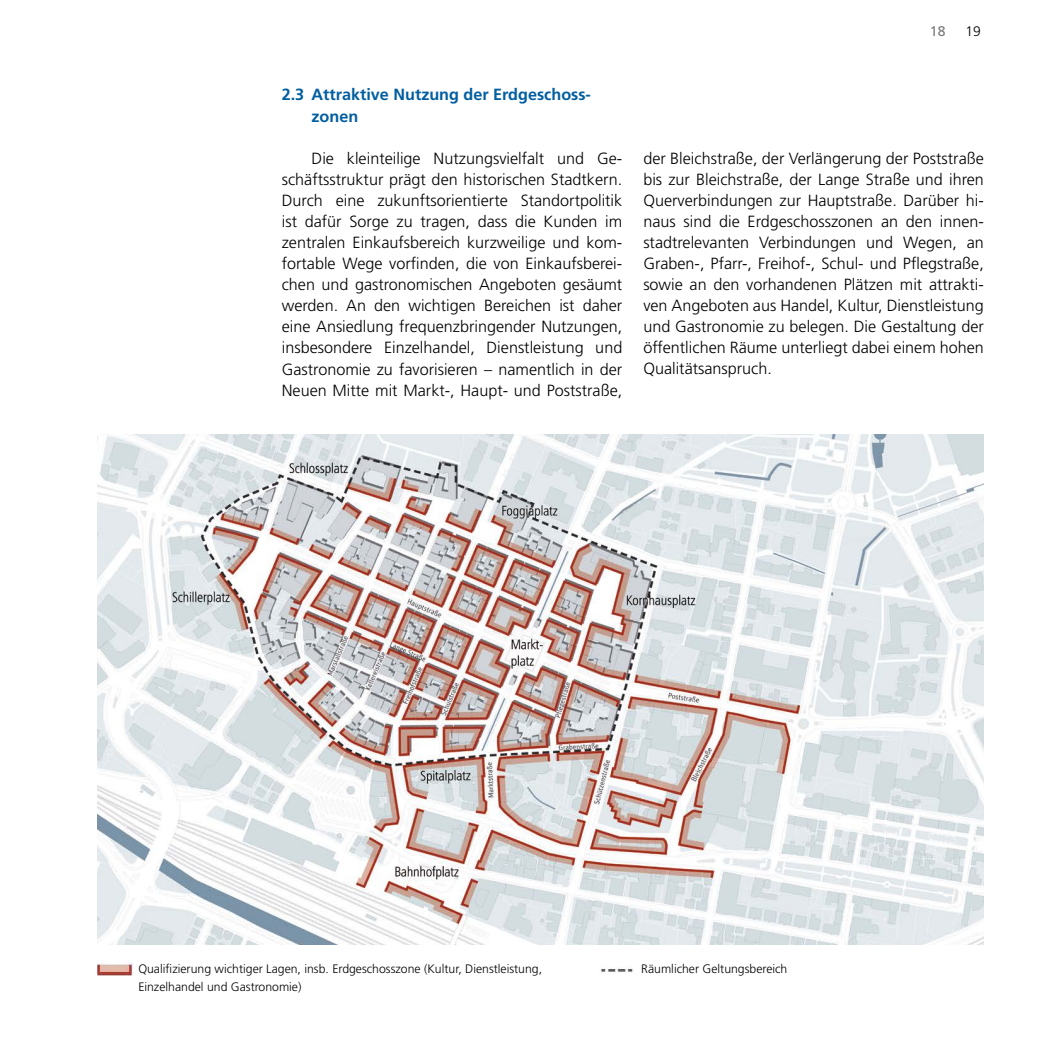
<style>
.page{position:relative;width:1042px;height:1042px;background:#fff}
.page>*{position:absolute;margin:0;border:0;box-sizing:border-box;transform-origin:0 0}
.t1{font:300 16.1px/21px "Frutiger";color:#000;text-align:justify}
.t2{font:700 16.1px/21px "Frutiger";color:#005ea1}
.t3{font:14px "Frutiger";color:#7c7b7b}
.t4{font:300 13.83px "Frutiger";color:#000}
.t5{font:300 12.25px/17.3px "Frutiger";color:#000}
</style>
<div class="page">
<img style="left:98px;top:434px;width:886px;height:510px">
<img style="left:98px;top:963px;width:34px;height:12px">
<img style="left:601px;top:968px;width:32px;height:4px">
<p class="t3" style="left:930px;top:23px;width:17px">18</p>
<p class="t4" style="left:965px;top:23px;width:17px">19</p>
<p class="t2" style="left:311px;top:84px;width:281px;text-indent:-30px">2.3 Attraktive Nutzung der Erdgeschoss&shy;zonen</p>
<p class="t1" style="left:282px;top:148px;width:342px;text-indent:30px">Die kleinteilige Nutzungsvielfalt und Ge&shy;schäftsstruktur prägt den historischen Stadtkern.<br>Durch eine zukunftsorientierte Standortpolitik ist dafür Sorge zu tragen, dass die Kunden im zentralen Einkaufsbereich kurzweilige und kom&shy;fortable Wege vorfinden, die von Einkaufsberei&shy;chen und gastronomischen Angeboten gesäumt werden. An den wichtigen Bereichen ist daher eine Ansiedlung frequenzbringender Nutzungen, insbesondere Einzelhandel, Dienstleistung und Gastronomie zu favorisieren – namentlich in der Neuen Mitte mit Markt-, Haupt- und Poststraße,</p>
<p class="t1" style="left:643px;top:148px;width:342px">der Bleichstraße, der Verlängerung der Poststraße bis zur Bleichstraße, der Lange Straße und ihren Querverbindungen zur Hauptstraße. Darüber hi&shy;naus sind die Erdgeschosszonen an den innen&shy;stadtrelevanten Verbindungen und Wegen, an Graben-, Pfarr-, Freihof-, Schul- und Pflegstraße, sowie an den vorhandenen Plätzen mit attrakti&shy;ven Angeboten aus Handel, Kultur, Dienstleistung und Gastronomie zu belegen. Die Gestaltung der öffentlichen Räume unterliegt dabei einem hohen Qualitätsanspruch.</p>
<p class="t5" style="left:138px;top:960px;width:405px">Qualifizierung wichtiger Lagen, insb. Erdgeschosszone (Kultur, Dienstleistung,<br>Einzelhandel und Gastronomie)</p>
<p class="t5" style="left:641px;top:960px;width:148px">Räumlicher Geltungsbereich</p>
</div>
